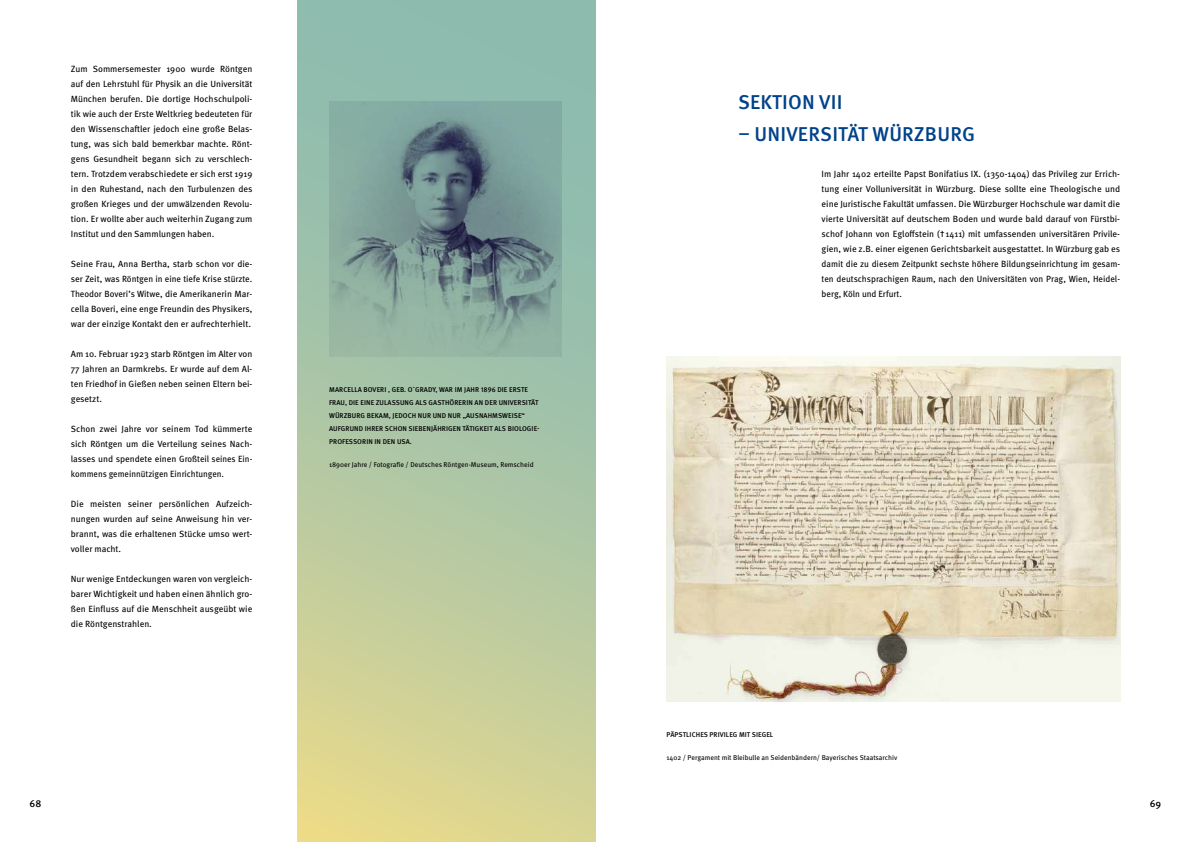
<style>
.page{position:relative;width:1191px;height:842px;background:#fff}
.page>*{position:absolute;margin:0;border:0;box-sizing:border-box;transform-origin:0 0}
.t1{font:500 20px "Meta Pro";letter-spacing:.01em;color:#004289}
.t2{font:500 10px "Meta Pro";color:#000}
.t3{font:9px/15px "Meta Pro";color:#000;text-align:justify}
.t4{font:500 7px/13px "Meta Pro";letter-spacing:.01em;color:#000}
.t5{font:7px "Meta Pro";color:#000}
</style>
<div class="page">
<img style="left:666px;top:357px;width:454px;height:345px">
<svg style="left:298px;top:0;width:297px;height:842px;background:#a7bd9e"></svg>
<p class="t3" style="left:71px;top:60px;width:183px">Zum Sommersemester 1900 wurde Röntgen auf den Lehrstuhl für Physik an die Universität München berufen. Die dortige Hochschulpoli&shy;tik wie auch der Erste Weltkrieg bedeuteten für den Wissenschaftler jedoch eine große Belas&shy;tung, was sich bald bemerkbar machte. Rönt&shy;gens Gesundheit begann sich zu verschlech&shy;tern. Trotzdem verabschiedete er sich erst 1919 in den Ruhestand, nach den Turbulenzen des großen Krieges und der umwälzenden Revolu&shy;tion. Er wollte aber auch weiterhin Zugang zum Institut und den Sammlungen haben.</p>
<p class="t3" style="left:71px;top:256px;width:183px">Seine Frau, Anna Bertha, starb schon vor die&shy;ser Zeit, was Röntgen in eine tiefe Krise stürzte.<br>Theodor Boveri’s Witwe, die Amerikanerin Mar&shy;cella Boveri, eine enge Freundin des Physikers, war der einzige Kontakt den er aufrechterhielt.</p>
<p class="t3" style="left:71px;top:345px;width:183px">Am 10. Februar 1923 starb Röntgen im Alter von 77 Jahren an Darmkrebs. Er wurde auf dem Al&shy;ten Friedhof in Gießen neben seinen Eltern bei&shy;gesetzt.</p>
<p class="t3" style="left:71px;top:420px;width:183px">Schon zwei Jahre vor seinem Tod kümmerte sich Röntgen um die Verteilung seines Nach&shy;lasses und spendete einen Großteil seines Ein&shy;kommens gemeinnützigen Einrichtungen.</p>
<p class="t3" style="left:71px;top:495px;width:183px">Die meisten seiner persönlichen Aufzeich&shy;nungen wurden auf seine Anweisung hin ver&shy;brannt, was die erhaltenen Stücke umso wert&shy;voller macht.</p>
<p class="t3" style="left:71px;top:570px;width:183px">Nur wenige Entdeckungen waren von vergleich&shy;barer Wichtigkeit und haben einen ähnlich gro&shy;ßen Einfluss auf die Menschheit ausgeübt wie die Röntgenstrahlen.</p>
<p class="t4" style="left:329px;top:383px;width:212px">MARCELLA BOVERI , GEB. O`GRADY, WAR IM JAHR 1896 DIE ERSTE FRAU, DIE EINE ZULASSUNG ALS GASTHÖRERIN AN DER UNIVERSITÄT WÜRZBURG BEKAM, JEDOCH NUR UND NUR „AUSNAHMSWEISE“ AUFGRUND IHRER SCHON SIEBENJÄHRIGEN TÄTIGKEIT ALS BIOLOGIE-PROFESSORIN IN DEN USA.</p>
<p class="t5" style="left:329px;top:459px;width:206px">1890er Jahre / Fotografie / Deutsches Röntgen-Museum, Remscheid</p>
<h1 class="t1" style="left:738px;top:89px;width:106px">SEKTION VII</h1>
<h1 class="t1" style="left:738px;top:121px;width:239px">– UNIVERSITÄT WÜRZBURG</h1>
<p class="t3" style="left:821px;top:165px;width:300px">Im Jahr 1402 erteilte Papst Bonifatius IX. (1350-1404) das Privileg zur Errich&shy;tung einer Volluniversität in Würzburg. Diese sollte eine Theologische und eine Juristische Fakultät umfassen. Die Würzburger Hochschule war damit die vierte Universität auf deutschem Boden und wurde bald darauf von Fürstbi&shy;schof Johann von Egloffstein († 1411) mit umfassenden universitären Privile&shy;gien, wie z.B. einer eigenen Gerichtsbarkeit ausgestattet. In Würzburg gab es damit die zu diesem Zeitpunkt sechste höhere Bildungseinrichtung im gesam&shy;ten deutschsprachigen Raum, nach den Universitäten von Prag, Wien, Heidel&shy;berg, Köln und Erfurt.</p>
<p class="t4" style="left:666px;top:728px;width:108px">PÄPSTLICHES PRIVILEG MIT SIEGEL</p>
<p class="t5" style="left:666px;top:752px;width:232px">1402 / Pergament mit Bleibulle an Seidenbändern/ Bayerisches Staatsarchiv</p>
<p class="t2" style="left:30px;top:797px;width:13px">68</p>
<p class="t2" style="left:1149px;top:797px;width:13px">69</p>
</div>
